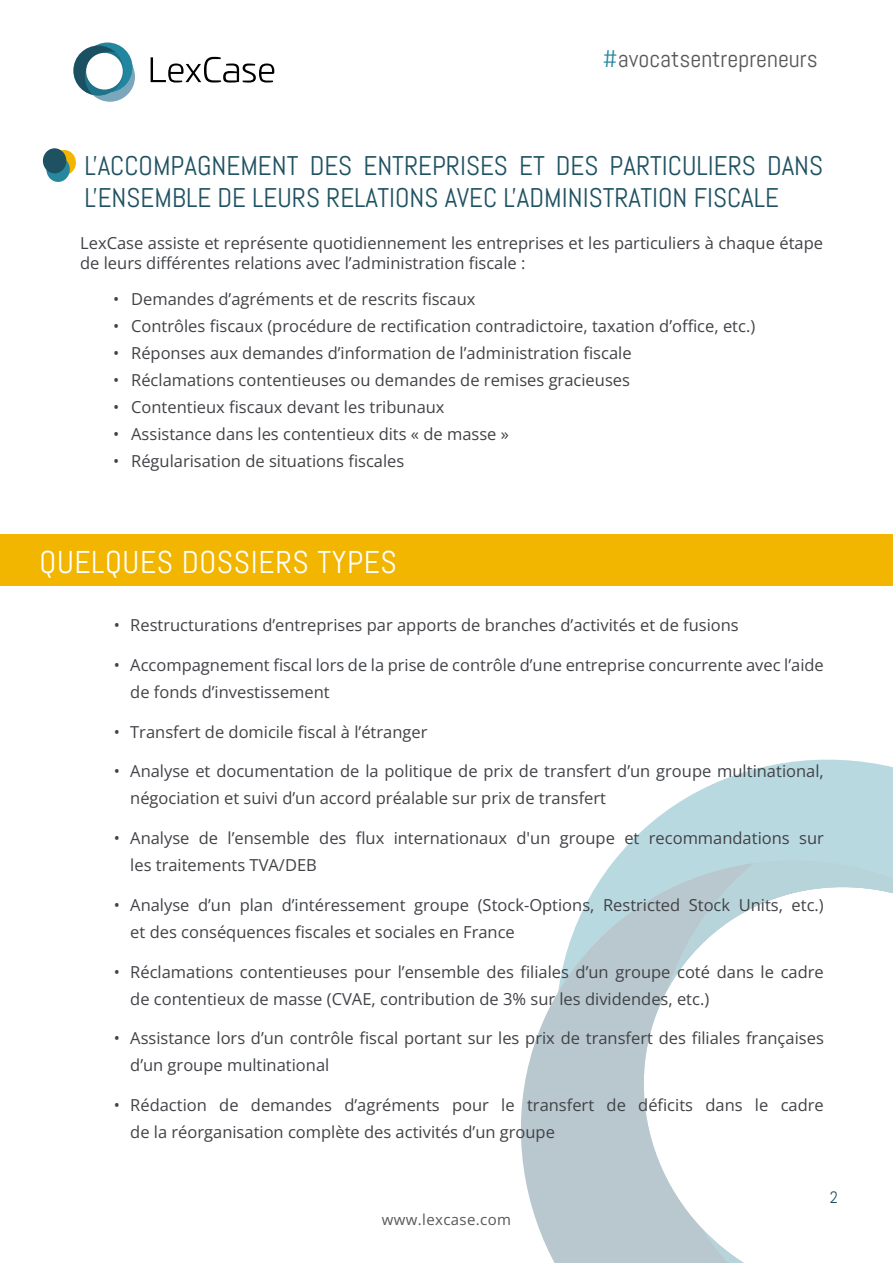
<style>
.page{position:relative;width:893px;height:1263px;background:#fff}
.page>*{position:absolute;margin:0;border:0;box-sizing:border-box;transform-origin:0 0}
.t1{font:31.5px "Abel";letter-spacing:.02em;color:#fff}
.t2{font:27px/32.4px "Abel";color:#1e5161}
.t3{font:24px "Abel";color:#575659}
.t4{font:16.5px/27px "Open Sans";color:#404246}
.t5{font:16.5px "Abel";color:#1e5161}
.t6{font:15px "Open Sans";letter-spacing:.025em;color:#575659}
.s1{color:#27879f}
</style>
<div class="page">
<svg style="left:647px;top:759px;width:246px;height:67px;fill:#b9d9e1"></svg>
<svg style="left:521px;top:826px;width:147px;height:437px;fill:#b8c8ce"></svg>
<div style="left:668px;top:811px;width:87px;height:42px;background:#b9d9e1"></div>
<div style="left:755px;top:791px;width:138px;height:62px;background:#b9d9e1"></div>
<svg style="left:668px;top:853px;width:225px;height:410px"></svg>
<div style="left:0;top:534px;width:893px;height:51px;background:#f2b500"></div>
<div style="left:52px;top:150px;width:24px;height:25px;background:#f2b500;border-radius:50%"></div>
<svg style="left:46px;top:157px;width:24px;height:25px"></svg>
<div style="left:43px;top:148px;width:23px;height:25px;background:#1e5161;border-radius:50%"></div>
<svg style="left:151px;top:57px;width:123px;height:26px"></svg>
<svg style="left:82px;top:43px;width:51px;height:50px"></svg>
<div style="left:73px;top:46px;width:50px;height:50px;background:#1b5062;border-radius:50%"></div>
<svg style="left:85px;top:52px;width:50px;height:50px"></svg>
<div style="left:86px;top:53px;width:37px;height:37px;background:#fff;border-radius:50%"></div>
<h3 class="t3" style="left:602px;top:44px;width:217px"><span class="s1">#</span>avocatsentrepreneurs</h3>
<h2 class="t2" style="left:84px;top:149px;width:740px">L'ACCOMPAGNEMENT DES ENTREPRISES ET DES PARTICULIERS DANS<br>L'ENSEMBLE DE LEURS RELATIONS AVEC L'ADMINISTRATION FISCALE</h2>
<p class="t4" style="left:80px;top:233px;width:744px;line-height:19.8px">LexCase assiste et représente quotidiennement les entreprises et les particuliers à chaque étape de leurs différentes relations avec l’administration fiscale :</p>
<p class="t4" style="left:113px;top:285px;width:364px">• Demandes d’agréments et de rescrits fiscaux</p>
<p class="t4" style="left:113px;top:312px;width:644px">• Contrôles fiscaux (procédure de rectification contradictoire, taxation d’office, etc.)</p>
<p class="t4" style="left:113px;top:339px;width:520px">• Réponses aux demandes d’information de l’administration fiscale</p>
<p class="t4" style="left:113px;top:366px;width:518px">• Réclamations contentieuses ou demandes de remises gracieuses</p>
<p class="t4" style="left:113px;top:393px;width:333px">• Contentieux fiscaux devant les tribunaux</p>
<p class="t4" style="left:113px;top:420px;width:397px">• Assistance dans les contentieux dits « de masse »</p>
<p class="t4" style="left:113px;top:447px;width:293px">• Régularisation de situations fiscales</p>
<h1 class="t1" style="left:40px;top:542px;width:359px">QUELQUES DOSSIERS TYPES</h1>
<p class="t4" style="left:114px;top:611px;width:627px">• Restructurations d’entreprises par apports de branches d’activités et de fusions</p>
<p class="t4" style="left:130px;top:651px;width:695px;text-indent:-16px">• Accompagnement fiscal lors de la prise de contrôle d’une entreprise concurrente avec l’aide de fonds d’investissement</p>
<p class="t4" style="left:114px;top:718px;width:315px">• Transfert de domicile fiscal à l’étranger</p>
<p class="t4" style="left:130px;top:757px;width:695px;text-indent:-16px">• Analyse et documentation de la politique de prix de transfert d’un groupe multinational, négociation et suivi d’un accord préalable sur prix de transfert</p>
<p class="t4" style="left:130px;top:824px;width:695px;text-indent:-16px">• Analyse de l’ensemble des flux internationaux d'un groupe et recommandations sur les traitements TVA/DEB</p>
<p class="t4" style="left:130px;top:891px;width:695px;text-indent:-16px">• Analyse d’un plan d’intéressement groupe (Stock-Options, Restricted Stock Units, etc.) et des conséquences fiscales et sociales en France</p>
<p class="t4" style="left:130px;top:958px;width:695px;text-indent:-16px">• Réclamations contentieuses pour l’ensemble des filiales d’un groupe coté dans le cadre de contentieux de masse (CVAE, contribution de 3% sur les dividendes, etc.)</p>
<p class="t4" style="left:130px;top:1024px;width:695px;text-indent:-16px">• Assistance lors d’un contrôle fiscal portant sur les prix de transfert des filiales françaises d’un groupe multinational</p>
<p class="t4" style="left:130px;top:1091px;width:695px;text-indent:-16px">• Rédaction de demandes d’agréments pour le transfert de déficits dans le cadre de la réorganisation complète des activités d’un groupe</p>
<p class="t6" style="left:382px;top:1209px;width:131px">www.lexcase.com</p>
<p class="t5" style="left:830px;top:1187px;width:10px">2</p>
</div>
